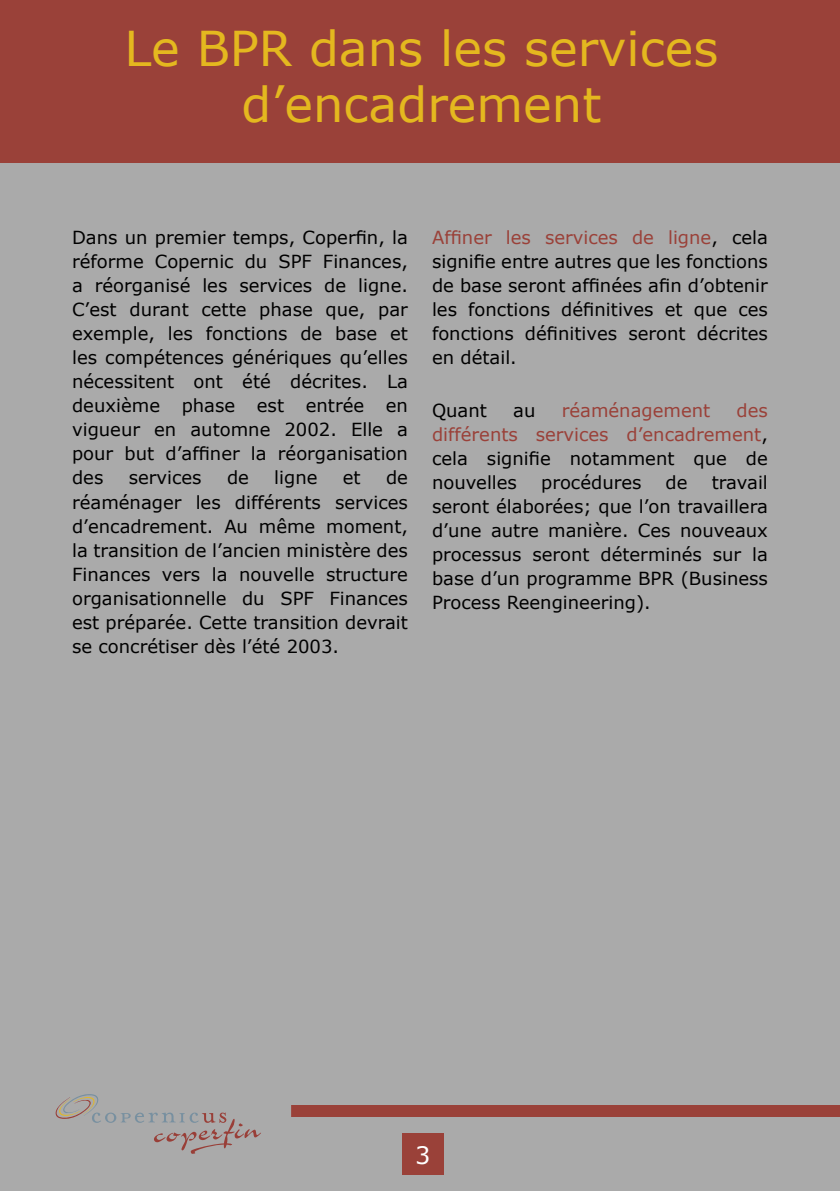
<style>
.page{position:relative;width:840px;height:1191px;background:#fff}
.page>*{position:absolute;margin:0;border:0;box-sizing:border-box;transform-origin:0 0}
.titel2{font:48px/56px "Verdana";color:#e4b81f;text-align:center}
.nummering{font:24px "Verdana";color:#fff}
.body1{font:18px/24px "Verdana";color:#000;text-align:justify}
.body1-2{font:18px "Verdana";color:#9a4139}
.s1{color:#9a4139}
</style>
<div class="page">
<div style="left:0;top:0;width:839px;height:1191px;background:#aaa"></div>
<div style="left:0;top:0;width:839px;height:163px;background:#9a4139"></div>
<div style="left:283px;top:1105px;width:556px;height:11px;background:#9a4139"></div>
<div style="left:402px;top:1133px;width:41px;height:42px;background:#9a4139"></div>
<div style="left:29px;top:1059px;width:261px;height:127px;background:#aaa"></div>
<svg style="left:56px;top:1094px;width:205px;height:59px"></svg>
<p class="titel2" style="left:124px;top:19px;width:595px">Le BPR dans les services d’encadrement</p>
<p class="body1" style="left:72px;top:225px;width:337px">Dans un premier temps, Coperfin, la réforme Copernic du SPF Finances, a réorganisé les services de ligne.<br>C’est durant cette phase que, par exemple, les fonctions de base et les compétences génériques qu’elles nécessitent ont été décrites. La deuxième phase est entrée en vigueur en automne 2002. Elle a pour but d’affiner la réorganisation des</p>
<p class="body1" style="left:72px;top:465px;width:337px;text-indent:314px">de réaménager les différents services d’encadrement. Au même moment, la transition de l’ancien ministère des Finances vers la nouvelle structure organisationnelle du SPF Finances est préparée. Cette transition devrait se concrétiser dès l’été 2003.</p>
<p class="body1" style="left:129px;top:465px;width:74px">services</p>
<p class="body1" style="left:227px;top:465px;width:23px">de</p>
<p class="body1" style="left:274px;top:465px;width:45px">ligne</p>
<p class="body1" style="left:342px;top:465px;width:19px">et</p>
<p class="body1" style="left:432px;top:225px;width:337px"><span class="s1">Affiner les services de ligne</span>, cela signifie entre autres que les fonctions de base seront affinées afin d’obtenir les fonctions définitives et que ces fonctions définitives seront décrites en détail.</p>
<p class="body1" style="left:432px;top:398px;width:56px">Quant</p>
<p class="body1" style="left:513px;top:398px;width:24px">au</p>
<p class="body1-2" style="left:561px;top:399px;width:150px">réaménagement</p>
<p class="body1" style="left:432px;top:398px;width:337px;text-indent:304px"><span class="s1">des différents services d’encadrement</span>, cela signifie notamment que de nouvelles</p>
<p class="body1" style="left:541px;top:470px;width:102px">procédures</p>
<p class="body1" style="left:665px;top:470px;width:23px">de</p>
<p class="body1" style="left:432px;top:470px;width:337px;text-indent:279px">travail seront élaborées; que l’on travaillera d’une autre manière. Ces nouveaux processus seront déterminés sur la base d’un programme BPR (Business Process Reengineering).</p>
<p class="nummering" style="left:415px;top:1139px;width:17px">3</p>
</div>
